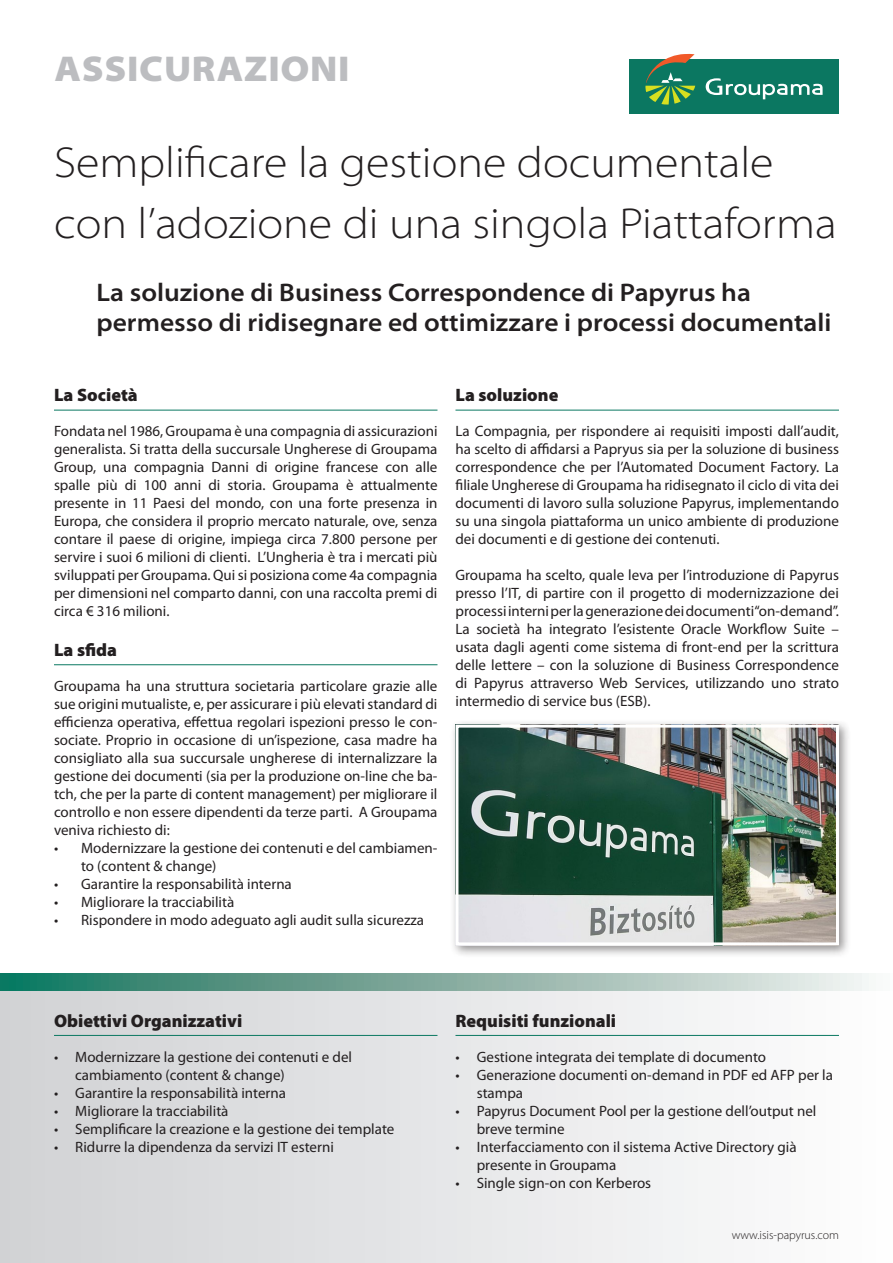
<style>
.page{position:relative;width:893px;height:1263px;background:#fff}
.page>*{position:absolute;margin:0;border:0;box-sizing:border-box;transform-origin:0 0}
.t1{font:300 semi-expanded 43.5px/61.2px "Myriad Pro";color:#231f20}
.t2{font:900 semi-expanded 36px "Myriad Pro";letter-spacing:.02em;color:#bcbdc0}
.t3{font:600 semi-expanded 25.5px/30.6px "Myriad Pro";color:#231f20}
.t4{font:900 18px "Myriad Pro";color:#231f20}
.t5{font:15px/18px "Myriad Pro";color:#231f20}
.t6{font:300 12px "Myriad Pro";color:#231f20}
</style>
<div class="page">
<div style="left:0;top:990px;width:893px;height:273px;background:linear-gradient(to right,#d0d1d4,#fdfdfe)"></div>
<hr style="left:54px;top:410px;width:383px;height:1px;background:#0a7861">
<hr style="left:54px;top:664px;width:383px;height:1px;background:#0a7861">
<hr style="left:455px;top:410px;width:384px;height:1px;background:#0a7861">
<hr style="left:54px;top:1035px;width:383px;height:1px;background:#0a7861">
<hr style="left:455px;top:1035px;width:384px;height:1px;background:#0a7861">
<div style="left:0;top:973px;width:893px;height:17px;background:linear-gradient(to right,#127058,#f9f1f0)"></div>
<div style="left:449px;top:719px;width:402px;height:239px;background:#231f20;opacity:.5"></div>
<img style="left:455px;top:724px;width:384px;height:217px">
<div style="left:455px;top:725px;width:384px;height:220px;border:3px solid #fff"></div>
<div style="left:629px;top:59px;width:210px;height:54px;background:#0b7761"></div>
<svg style="left:706px;top:78px;width:117px;height:21px"></svg>
<svg style="left:645px;top:54px;width:50px;height:51px"></svg>
<h2 class="t2" style="left:54px;top:48px;width:297px">ASSICURAZIONI</h2>
<h1 class="t1" style="left:54px;top:133px;width:784px">Semplificare la gestione documentale con l’adozione di una singola Piattaforma</h1>
<h3 class="t3" style="left:97px;top:277px;width:736px">La soluzione di Business Correspondence di Papyrus ha permesso di ridisegnare ed ottimizzare i processi documentali</h3>
<p class="t4" style="left:54px;top:385px;width:85px">La Società</p>
<p class="t5" style="left:54px;top:422px;width:385px;text-align:justify">Fondata nel 1986, Groupama è una compagnia di assicurazioni generalista. Si tratta della succursale Ungherese di Groupama Group, una compagnia Danni di origine francese con alle spalle più di 100 anni di storia. Groupama è attualmente presente in 11 Paesi del mondo, con una forte presenza in Europa, che considera il proprio mercato naturale, ove, senza contare il paese di origine, impiega circa 7.800 persone per servire i suoi 6 milioni di clienti. L’Ungheria è tra i mercati più sviluppati per Groupama. Qui si posiziona come 4a compagnia per dimensioni nel comparto danni, con una raccolta premi di circa € 316 milioni.</p>
<p class="t4" style="left:54px;top:640px;width:65px">La sfida</p>
<p class="t5" style="left:54px;top:677px;width:385px;text-align:justify">Groupama ha una struttura societaria particolare grazie alle sue origini mutualiste, e, per assicurare i più elevati standard di efficienza operativa, effettua regolari ispezioni presso le con&shy;sociate. Proprio in occasione di un’ispezione, casa madre ha consigliato alla sua succursale ungherese di internalizzare la gestione dei documenti (sia per la produzione on-line che ba&shy;tch, che per la parte di content management) per migliorare il controllo e non essere dipendenti da terze parti. A Groupama veniva richiesto di:</p>
<p class="t5" style="left:81px;top:839px;width:358px;text-indent:-27px">• Modernizzare la gestione dei contenuti e del cambiamen&shy;to (content &amp; change)</p>
<p class="t5" style="left:54px;top:875px;width:239px">• Garantire la responsabilità interna</p>
<p class="t5" style="left:54px;top:893px;width:182px">• Migliorare la tracciabilità</p>
<p class="t5" style="left:54px;top:911px;width:372px">• Rispondere in modo adeguato agli audit sulla sicurezza</p>
<p class="t4" style="left:455px;top:385px;width:104px">La soluzione</p>
<p class="t5" style="left:455px;top:422px;width:385px;text-align:justify">La Compagnia, per rispondere ai requisiti imposti dall’audit, ha scelto di affidarsi a Papryus sia per la soluzione di business correspondence che per l’Automated Document Factory. La filiale Ungherese di Groupama ha ridisegnato il ciclo di vita dei documenti di lavoro sulla soluzione Papyrus, implementando su una singola piattaforma un unico ambiente di produzione dei documenti e di gestione dei contenuti.</p>
<p class="t5" style="left:455px;top:566px;width:385px;text-align:justify">Groupama ha scelto, quale leva per l’introduzione di Papyrus presso l’IT, di partire con il progetto di modernizzazione dei processi interni per la generazione dei documenti “on-demand”.<br>La società ha integrato l’esistente Oracle Workflow Suite – usata dagli agenti come sistema di front-end per la scrittura delle lettere – con la soluzione di Business Correspondence di Papyrus attraverso Web Services, utilizzando uno strato intermedio di service bus (ESB).</p>
<p class="t4" style="left:54px;top:1010px;width:190px">Obiettivi Organizzativi</p>
<p class="t5" style="left:75px;top:1048px;width:278px;text-indent:-21px">• Modernizzare la gestione dei contenuti e del cambiamento (content &amp; change)</p>
<p class="t5" style="left:54px;top:1084px;width:234px">• Garantire la responsabilità interna</p>
<p class="t5" style="left:54px;top:1102px;width:176px">• Migliorare la tracciabilità</p>
<p class="t5" style="left:54px;top:1120px;width:342px">• Semplificare la creazione e la gestione dei template</p>
<p class="t5" style="left:54px;top:1138px;width:281px">• Ridurre la dipendenza da servizi IT esterni</p>
<p class="t4" style="left:455px;top:1010px;width:162px">Requisiti funzionali</p>
<p class="t5" style="left:455px;top:1048px;width:312px">• Gestione integrata dei template di documento</p>
<p class="t5" style="left:477px;top:1066px;width:358px;text-indent:-21px">• Generazione documenti on-demand in PDF ed AFP per la stampa</p>
<p class="t5" style="left:477px;top:1102px;width:341px;text-indent:-21px">• Papyrus Document Pool per la gestione dell’output nel breve termine</p>
<p class="t5" style="left:477px;top:1138px;width:321px;text-indent:-21px">• Interfacciamento con il sistema Active Directory già presente in Groupama</p>
<p class="t5" style="left:455px;top:1174px;width:197px">• Single sign-on con Kerberos</p>
<p class="t6" style="left:732px;top:1228px;width:109px">www.isis-papyrus.com</p>
</div>
